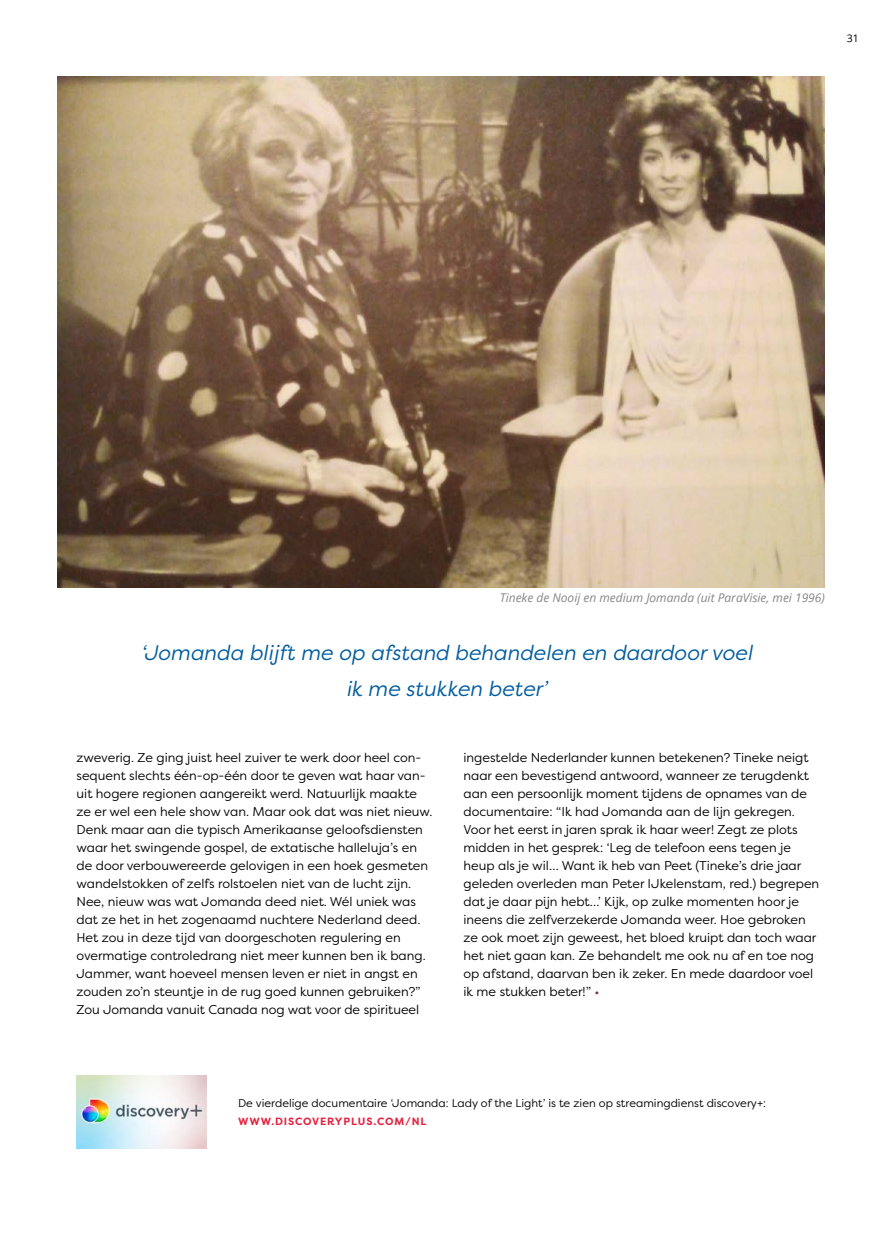
<style>
.page{position:relative;width:893px;height:1234px;background:#fff}
.page>*{position:absolute;margin:0;border:0;box-sizing:border-box;transform-origin:0 0}
.t1{font:italic 21px/36px "Filson Pro";color:#005c9f;text-align:center}
.t2{font:12.75px/18px "Filson Pro";color:#000}
.t3{font:italic 12px "Open Sans";color:#868786}
.t4{font:11.25px "Filson Pro";color:#000}
.t5{font:700 10.5px "Filson Pro";letter-spacing:.08em;color:#e6213e}
.t6{font:10.5px "Open Sans";color:#000}
.s1{color:#7b285f}
</style>
<div class="page">
<img style="left:77px;top:1075px;width:130px;height:73px">
<img style="left:57px;top:77px;width:768px;height:510px">
<p class="t6" style="left:847px;top:31px;width:14px">31</p>
<p class="t3" style="left:500px;top:589px;width:327px">Tineke de Nooij en medium Jomanda (uit ParaVisie, mei 1996)</p>
<h1 class="t1" style="left:141px;top:633px;width:613px">‘Jomanda blijft me op afstand behandelen en daardoor voel ik me stukken beter’</h1>
<p class="t2" style="left:77px;top:748px;width:357px">zweverig. Ze ging juist heel zuiver te werk door heel con&shy;sequent slechts één-op-één door te geven wat haar van&shy;uit hogere regionen aangereikt werd. Natuurlijk maakte ze er wel een hele show van. Maar ook dat was niet nieuw.<br>Denk maar aan die typisch Amerikaanse geloofsdiensten waar het swingende gospel, de extatische halleluja’s en de door verbouwereerde gelovigen in een hoek gesmeten wandelstokken of zelfs rolstoelen niet van de lucht zijn.<br>Nee, nieuw was wat Jomanda deed niet. Wél uniek was dat ze het in het zogenaamd nuchtere Nederland deed.<br>Het zou in deze tijd van doorgeschoten regulering en overmatige controledrang niet meer kunnen ben ik bang.<br>Jammer, want hoeveel mensen leven er niet in angst en zouden zo’n steuntje in de rug goed kunnen gebruiken?” Zou Jomanda vanuit Canada nog wat voor de spiritueel</p>
<p class="t2" style="left:463px;top:748px;width:357px">ingestelde Nederlander kunnen betekenen? Tineke neigt naar een bevestigend antwoord, wanneer ze terugdenkt aan een persoonlijk moment tijdens de opnames van de documentaire: “Ik had Jomanda aan de lijn gekregen.<br>Voor het eerst in jaren sprak ik haar weer! Zegt ze plots midden in het gesprek: ‘Leg de telefoon eens tegen je heup als je wil… Want ik heb van Peet (Tineke’s drie jaar geleden overleden man Peter IJkelenstam, red.) begrepen dat je daar pijn hebt…’ Kijk, op zulke momenten hoor je ineens die zelfverzekerde Jomanda weer. Hoe gebroken ze ook moet zijn geweest, het bloed kruipt dan toch waar het niet gaan kan. Ze behandelt me ook nu af en toe nog op afstand, daarvan ben ik zeker. En mede daardoor voel ik me stukken beter!” <span class="s1">•</span></p>
<p class="t4" style="left:238px;top:1095px;width:529px">De vierdelige documentaire ‘Jomanda: Lady of the Light’ is te zien op streamingdienst discovery+:</p>
<p class="t5" style="left:238px;top:1114px;width:190px">WWW.DISCOVERYPLUS.COM/NL</p>
</div>
